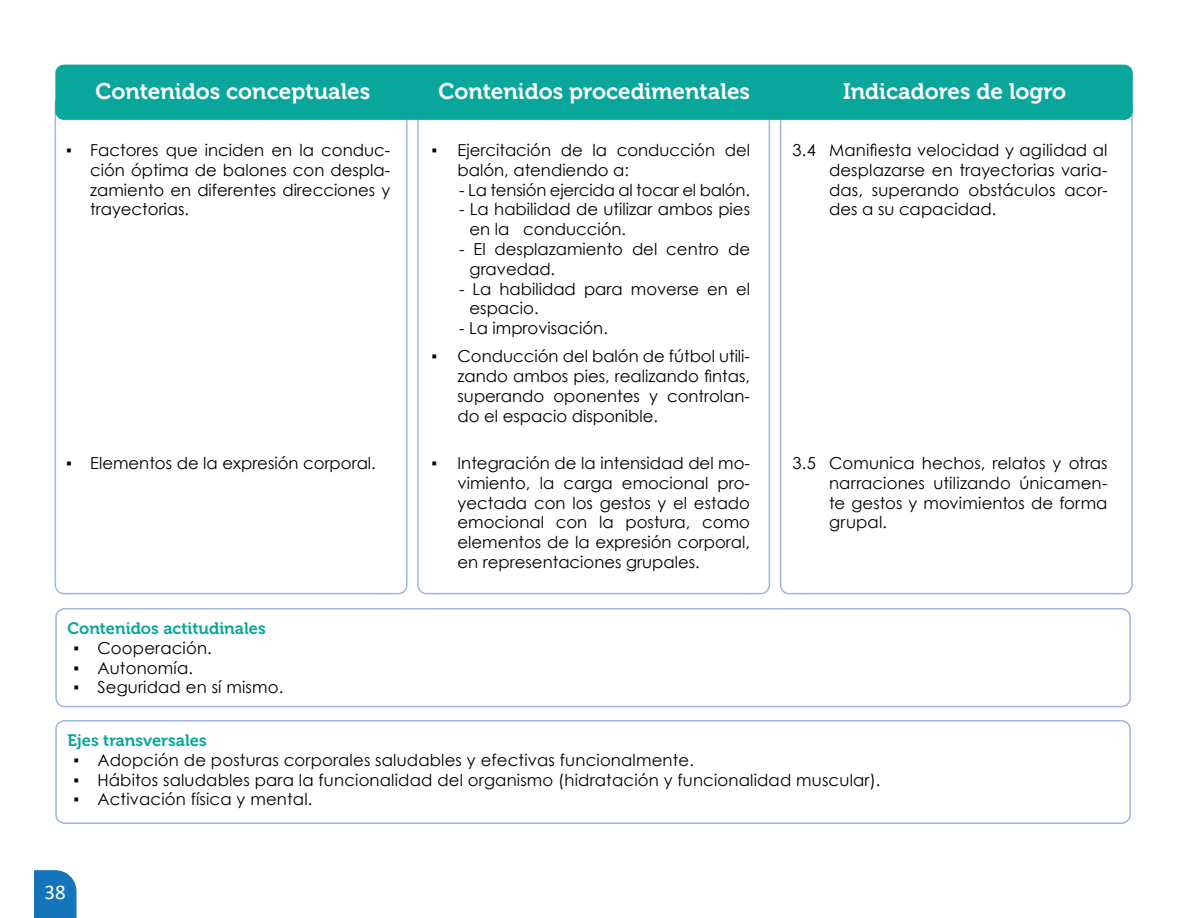
<style>
.page{position:relative;width:1188px;height:918px;background:#fff}
.page>*{position:absolute;margin:0;border:0;box-sizing:border-box;transform-origin:0 0}
.t1{font:22.5px "Museo 700";color:#fff}
.t2{font:21px "Calibri";color:#fff}
.t3{font:16.5px/19.8px "Century Gothic";color:#000;text-align:justify}
.t4{font:16.5px "Museo 700";color:#09a69c}
</style>
<div class="page">
<svg style="left:34px;top:870px;width:43px;height:48px"></svg>
<div style="left:780px;top:94px;width:353px;height:500px;border:2px solid #9fb6df;border-radius:9px"></div>
<div style="left:417px;top:94px;width:353px;height:500px;border:2px solid #9fb6df;border-radius:9px"></div>
<div style="left:55px;top:94px;width:353px;height:500px;border:2px solid #9fb6df;border-radius:9px"></div>
<div style="left:55px;top:608px;width:1076px;height:99px;border:2px solid #9fb6df;border-radius:9px"></div>
<div style="left:55px;top:720px;width:1076px;height:104px;border:2px solid #9fb6df;border-radius:9px"></div>
<div style="left:55px;top:65px;width:1078px;height:55px;background:#09a69c;border-radius:9px"></div>
<h1 class="t1" style="left:95px;top:78px;width:276px">Contenidos conceptuales</h1>
<h1 class="t1" style="left:438px;top:78px;width:313px">Contenidos procedimentales</h1>
<h1 class="t1" style="left:843px;top:78px;width:225px">Indicadores de logro</h1>
<p class="t3" style="left:90px;top:140px;width:302px;text-indent:-24px">▪ Factores que inciden en la conduc&shy;ción óptima de balones con despla&shy;zamiento en diferentes direcciones y trayectorias.</p>
<p class="t3" style="left:458px;top:140px;width:294px;text-indent:-26px">▪ Ejercitación de la conducción del balón, atendiendo a:</p>
<p class="t3" style="left:459px;top:179px;width:293px">- La tensión ejercida al tocar el balón.</p>
<p class="t3" style="left:470px;top:199px;width:282px;text-indent:-10px">- La habilidad de utilizar ambos pies en la conducción.</p>
<p class="t3" style="left:470px;top:239px;width:282px;text-indent:-10px">- El desplazamiento del centro de gravedad.</p>
<p class="t3" style="left:470px;top:278px;width:282px;text-indent:-10px">- La habilidad para moverse en el espacio.</p>
<p class="t3" style="left:459px;top:318px;width:150px">- La improvisación.</p>
<p class="t3" style="left:458px;top:346px;width:294px;text-indent:-26px">▪ Conducción del balón de fútbol utili&shy;zando ambos pies, realizando fintas, superando oponentes y controlan&shy;do el espacio disponible.</p>
<p class="t3" style="left:829px;top:140px;width:280px;text-indent:-37px">3.4 Manifiesta velocidad y agilidad al desplazarse en trayectorias varia&shy;das, superando obstáculos acor&shy;des a su capacidad.</p>
<p class="t3" style="left:66px;top:453px;width:311px">▪ Elementos de la expresión corporal.</p>
<p class="t3" style="left:458px;top:453px;width:294px;text-indent:-26px">▪ Integración de la intensidad del mo&shy;vimiento, la carga emocional pro&shy;yectada con los gestos y el estado emocional con la postura, como elementos de la expresión corporal, en representaciones grupales.</p>
<p class="t3" style="left:829px;top:453px;width:280px;text-indent:-37px">3.5 Comunica hechos, relatos y otras narraciones utilizando únicamen&shy;te gestos y movimientos de forma grupal.</p>
<p class="t4" style="left:67px;top:619px;width:200px">Contenidos actitudinales</p>
<p class="t3" style="left:73px;top:638px;width:140px">▪ Cooperación.</p>
<p class="t3" style="left:73px;top:658px;width:121px">▪ Autonomía.</p>
<p class="t3" style="left:73px;top:677px;width:211px">▪ Seguridad en sí mismo.</p>
<p class="t4" style="left:67px;top:731px;width:141px">Ejes transversales</p>
<p class="t3" style="left:73px;top:750px;width:622px">▪ Adopción de posturas corporales saludables y efectivas funcionalmente.</p>
<p class="t3" style="left:73px;top:770px;width:809px">▪ Hábitos saludables para la funcionalidad del organismo (hidratación y funcionalidad muscular).</p>
<p class="t3" style="left:73px;top:789px;width:241px">▪ Activación física y mental.</p>
<p class="t2" style="left:45px;top:878px;width:23px">38</p>
</div>
